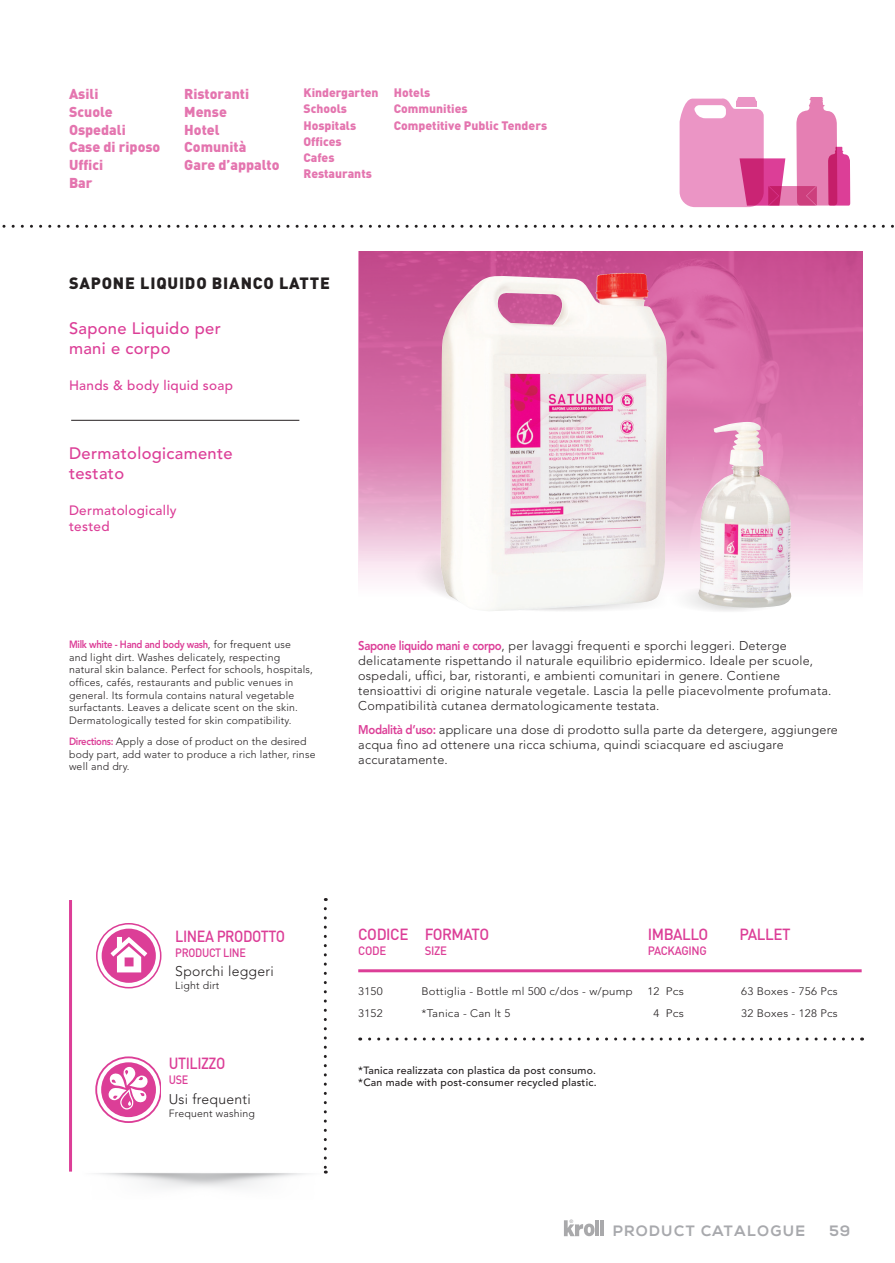
<style>
.page{position:relative;width:895px;height:1263px;background:#fff}
.page>*{position:absolute;margin:0;border:0;box-sizing:border-box;transform-origin:0 0}
.t1{font:500 16.5px/19.8px "Avenir";letter-spacing:.02em;color:#dc3e97}
.t2{font:900 16.2px "DIN";letter-spacing:.05em;color:#231f20}
.t3{font:500 15.9px "DIN";letter-spacing:-.03em;color:#dc3e97;scale:.95 1}
.t4{font:500 15.9px "DIN";letter-spacing:-.03em;color:#dc3e97;scale:.9 1}
.t5{font:700 15px "Nexa";letter-spacing:.1em;color:#a8a9ad}
.t6{font:900 14.1px "DIN";color:#e475af}
.t7{font:300 13.95px "Avenir";letter-spacing:.02em;color:#231f20}
.t8{font:500 13.5px "Avenir";letter-spacing:.02em;color:#dc3e97}
.t9{font:300 12.6px/15.1px "Avenir";letter-spacing:.02em;color:#231f20}
.t10{font:900 12.15px "DIN";color:#e475af}
.t11{font:500 12px "DIN";letter-spacing:-.03em;color:#dc3e97;scale:.95 1}
.t12{font:500 12px "DIN";letter-spacing:-.03em;color:#dc3e97;scale:.9 1}
.t13{font:300 10.8px "Avenir";letter-spacing:.02em;color:#231f20;scale:1.05 1}
.t14{font:300 10.5px/12.6px "Avenir";letter-spacing:.02em;color:#231f20}
.t15{font:500 10.5px "Avenir";letter-spacing:.02em;color:#231f20}
.t16{font:500 condensed 4.8px "Helvetica Neue";color:#636366}
.s1{font-weight:800;color:#dc3e97}
</style>
<div class="page">
<svg style="left:2px;top:225px;width:892px;height:3px"></svg>
<svg style="left:358px;top:252px;width:505px;height:344px"></svg>
<hr style="left:358px;top:969px;width:504px;height:3px;background:#dc3e97">
<svg style="left:360px;top:1037px;width:493px;height:3px"></svg>
<hr style="left:69px;top:900px;width:3px;height:271px;background:#dc3e97">
<svg style="left:324px;top:908px;width:3px;height:265px"></svg>
<svg style="left:97px;top:923px;width:64px;height:64px"></svg>
<div style="left:96px;top:923px;width:65px;height:65px;border:2px solid #dc3e97;border-radius:50%"></div>
<div style="left:102px;top:928px;width:54px;height:54px;background:#dc3e97;border-radius:50%"></div>
<svg style="left:111px;top:937px;width:36px;height:35px"></svg>
<svg style="left:95px;top:1056px;width:66px;height:66px"></svg>
<hr style="left:71px;top:420px;width:228px;height:1px;background:#231f20">
<svg style="left:406px;top:552px;width:268px;height:44px"></svg>
<svg style="left:663px;top:586px;width:130px;height:26px"></svg>
<img style="left:440px;top:273px;width:227px;height:338px">
<img style="left:694px;top:422px;width:97px;height:185px">
<svg style="left:680px;top:97px;width:170px;height:110px"></svg>
<hr style="left:595px;top:1220px;width:4px;height:16px;background:#a9a9ab">
<hr style="left:600px;top:1220px;width:4px;height:16px;background:#a9a9ab">
<svg style="left:564px;top:1220px;width:31px;height:16px"></svg>
<p class="t6" style="left:69px;top:84px;width:31px">Asili</p>
<p class="t6" style="left:69px;top:102px;width:45px">Scuole</p>
<p class="t6" style="left:69px;top:120px;width:58px">Ospedali</p>
<p class="t6" style="left:69px;top:138px;width:93px">Case di riposo</p>
<p class="t6" style="left:69px;top:156px;width:36px">Uffici</p>
<p class="t6" style="left:69px;top:173px;width:25px">Bar</p>
<p class="t6" style="left:184px;top:84px;width:66px">Ristoranti</p>
<p class="t6" style="left:184px;top:102px;width:44px">Mense</p>
<p class="t6" style="left:184px;top:120px;width:37px">Hotel</p>
<p class="t6" style="left:184px;top:138px;width:64px">Comunità</p>
<p class="t6" style="left:184px;top:156px;width:97px">Gare d’appalto</p>
<p class="t10" style="left:303px;top:85px;width:77px">Kindergarten</p>
<p class="t10" style="left:303px;top:101px;width:45px">Schools</p>
<p class="t10" style="left:303px;top:117px;width:54px">Hospitals</p>
<p class="t10" style="left:303px;top:133px;width:40px">Offices</p>
<p class="t10" style="left:303px;top:150px;width:32px">Cafes</p>
<p class="t10" style="left:303px;top:166px;width:70px">Restaurants</p>
<p class="t10" style="left:394px;top:85px;width:38px">Hotels</p>
<p class="t10" style="left:394px;top:101px;width:75px">Communities</p>
<p class="t10" style="left:394px;top:117px;width:155px">Competitive Public Tenders</p>
<p class="t2" style="left:69px;top:272px;width:263px">SAPONE LIQUIDO BIANCO LATTE</p>
<p class="t1" style="left:69px;top:319px;width:153px">Sapone Liquido per mani e corpo</p>
<p class="t8" style="left:69px;top:377px;width:165px">Hands &amp; body liquid soap</p>
<p class="t1" style="left:69px;top:443px;width:165px">Dermatologicamente testato</p>
<p class="t8" style="left:69px;top:502px;width:109px">Dermatologically</p>
<p class="t8" style="left:69px;top:518px;width:42px">tested</p>
<p class="t14" style="left:69px;top:638px;width:245px"><span class="s1">Milk white - Hand and body wash</span>, for frequent use<br>and light dirt. Washes delicately, respecting natural skin balance. Perfect for schools, hospitals, offices, cafés, restaurants and public venues in general. Its formula contains natural vegetable surfactants. Leaves a delicate scent on the skin.<br>Dermatologically tested for skin compatibility.</p>
<p class="t14" style="left:69px;top:735px;width:248px"><span class="s1">Directions:</span> Apply a dose of product on the desired body part, add water to produce a rich lather, rinse well and dry.</p>
<p class="t9" style="left:358px;top:638px;width:475px"><span class="s1">Sapone liquido mani e corpo</span>, per lavaggi frequenti e sporchi leggeri. Deterge delicatamente rispettando il naturale equilibrio epidermico. Ideale per scuole, ospedali, uffici, bar, ristoranti, e ambienti comunitari in genere. Contiene tensioattivi di origine naturale vegetale. Lascia la pelle piacevolmente profumata.<br>Compatibilità cutanea dermatologicamente testata.</p>
<p class="t9" style="left:358px;top:722px;width:481px"><span class="s1">Modalità d’uso:</span> applicare una dose di prodotto sulla parte da detergere, aggiungere acqua fino ad ottenere una ricca schiuma, quindi sciacquare ed asciugare accuratamente.</p>
<p class="t4" style="left:175px;top:926px;width:123px">LINEA PRODOTTO</p>
<p class="t12" style="left:175px;top:945px;width:80px">PRODUCT LINE</p>
<p class="t7" style="left:175px;top:963px;width:100px">Sporchi leggeri</p>
<p class="t14" style="left:175px;top:978px;width:46px">Light dirt</p>
<p class="t4" style="left:169px;top:1053px;width:64px">UTILIZZO</p>
<p class="t12" style="left:169px;top:1072px;width:23px">USE</p>
<p class="t7" style="left:169px;top:1091px;width:84px">Usi frequenti</p>
<p class="t14" style="left:169px;top:1106px;width:88px">Frequent washing</p>
<p class="t3" style="left:358px;top:924px;width:139px">CODICE FORMATO</p>
<p class="t3" style="left:648px;top:924px;width:65px">IMBALLO</p>
<p class="t3" style="left:740px;top:924px;width:55px">PALLET</p>
<p class="t11" style="left:358px;top:942px;width:31px">CODE</p>
<p class="t11" style="left:425px;top:942px;width:25px">SIZE</p>
<p class="t11" style="left:648px;top:942px;width:63px">PACKAGING</p>
<p class="t13" style="left:358px;top:984px;width:25px">3150</p>
<p class="t13" style="left:422px;top:984px;width:203px">Bottiglia - Bottle ml 500 c/dos - w/pump</p>
<p class="t13" style="left:647px;top:984px;width:36px">12 Pcs</p>
<p class="t13" style="left:741px;top:984px;width:94px">63 Boxes - 756 Pcs</p>
<p class="t13" style="left:358px;top:1007px;width:25px">3152</p>
<p class="t13" style="left:422px;top:1007px;width:86px">*Tanica - Can lt 5</p>
<p class="t13" style="left:654px;top:1007px;width:30px">4 Pcs</p>
<p class="t13" style="left:741px;top:1007px;width:94px">32 Boxes - 128 Pcs</p>
<p class="t15" style="left:358px;top:1064px;width:239px">*Tanica realizzata con plastica da post consumo.</p>
<p class="t15" style="left:358px;top:1076px;width:240px">*Can made with post-consumer recycled plastic.</p>
<p class="t16" style="left:569px;top:1218px;width:5px">®</p>
<p class="t5" style="left:613px;top:1222px;width:194px">PRODUCT CATALOGUE</p>
<p class="t5" style="left:830px;top:1222px;width:22px">59</p>
</div>
